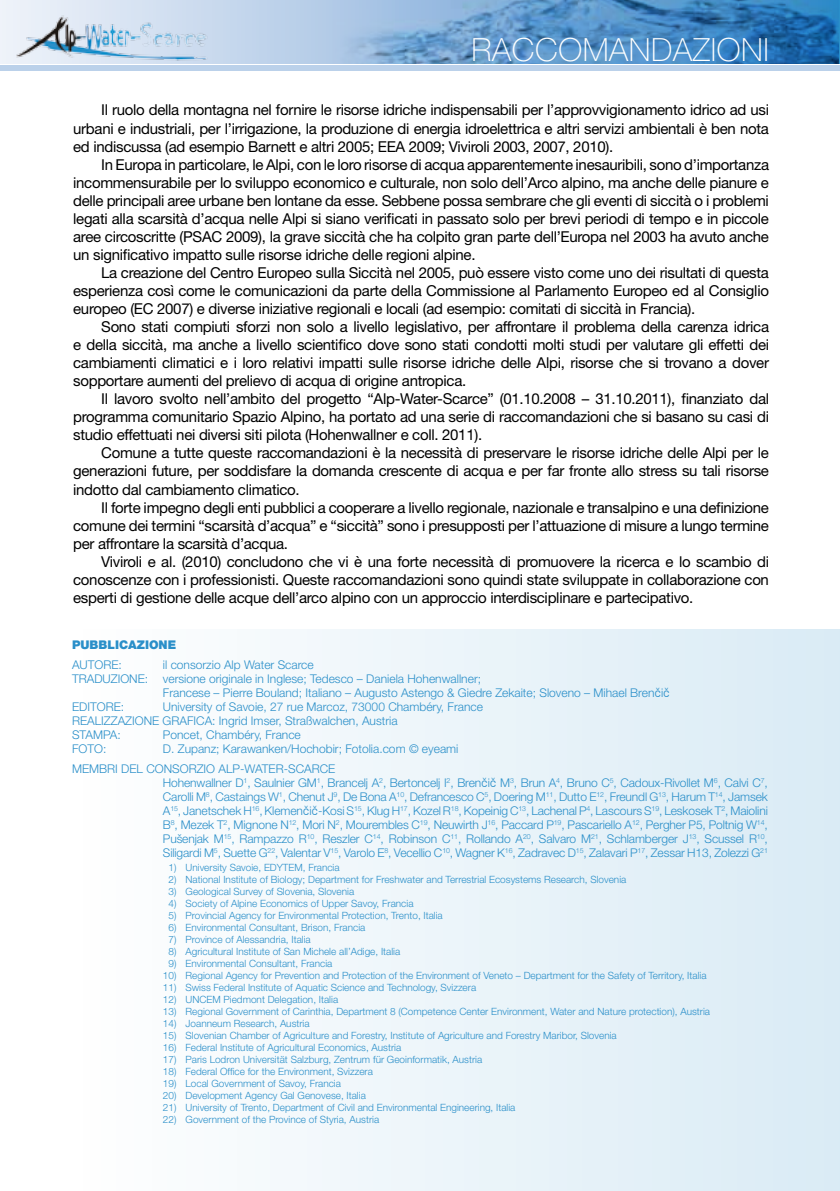
<style>
.page{position:relative;width:840px;height:1191px;background:#fff}
.page>*{position:absolute;margin:0;border:0;box-sizing:border-box;transform-origin:0 0}
.t1{font:100 32px "Helvetica Neue";letter-spacing:.02em;color:#fff}
.t2{font:15px/18px "Helvetica Neue";letter-spacing:-.02em;color:#000;text-align:justify}
.t3{font:300 12px/14px "Helvetica Neue";color:#2a8fc9}
.t4{font:900 12px "Helvetica Neue";color:#2a8fc9}
.t5{font:300 10px "Helvetica Neue";color:#2a8fc9}
.s1{font-family:"Zurich BT";font-size:12.6px}
</style>
<div class="page">
<svg style="left:0;top:0;width:326px;height:63px;background:#c7d8ed"></svg>
<div style="left:0;top:65px;width:839px;height:6px;background:#bbd1ea"></div>
<img style="left:326px;top:0;width:513px;height:63px">
<img style="left:10px;top:10px;width:205px;height:54px">
<hr style="left:839px;top:0;width:1px;height:63px;background:#2a8fc9">
<div style="left:72px;top:629px;width:767px;height:562px;background:linear-gradient(to right,#fff,#d9ebf5)"></div>
<h1 class="t1" style="left:471px;top:32px;width:299px">RACCOMANDAZIONI</h1>
<p class="t2" style="left:73px;top:100px;width:696px;line-height:18.6px;text-indent:28px">Il ruolo della montagna nel fornire le risorse idriche indispensabili per l’approvvigionamento idrico ad usi urbani e industriali, per l’irrigazione, la produzione di energia idroelettrica e altri servizi ambientali è ben nota ed indiscussa (ad esempio Barnett e altri 2005; EEA 2009; Viviroli 2003, 2007, 2010).</p>
<p class="t2" style="left:73px;top:156px;width:697px;text-indent:28px">In Europa in particolare, le Alpi, con le loro risorse di acqua apparentemente inesauribili, sono d’importanza incommensurabile per lo sviluppo economico e culturale, non solo dell’Arco alpino, ma anche delle pianure e delle principali aree urbane ben lontane da esse. Sebbene possa sembrare che gli eventi di siccità o i problemi legati alla scarsità d’acqua nelle Alpi si siano verificati in passato solo per brevi periodi di tempo e in piccole aree circoscritte (PSAC 2009), la grave siccità che ha colpito gran parte dell’Europa nel 2003 ha avuto anche un significativo impatto sulle risorse idriche delle regioni alpine.</p>
<p class="t2" style="left:73px;top:264px;width:697px;text-indent:28px">La creazione del Centro Europeo sulla Siccità nel 2005, può essere visto come uno dei risultati di questa esperienza così come le comunicazioni da parte della Commissione al Parlamento Europeo ed al Consiglio europeo (EC 2007) e diverse iniziative regionali e locali (ad esempio: comitati di siccità in Francia).</p>
<p class="t2" style="left:73px;top:318px;width:697px;text-indent:28px">Sono stati compiuti sforzi non solo a livello legislativo, per affrontare il problema della carenza idrica e della siccità, ma anche a livello scientifico dove sono stati condotti molti studi per valutare gli effetti dei cambiamenti climatici e i loro relativi impatti sulle risorse idriche delle Alpi, risorse che si trovano a dover sopportare aumenti del prelievo di acqua di origine antropica.</p>
<p class="t2" style="left:73px;top:390px;width:697px;text-indent:28px">Il lavoro svolto nell’ambito del progetto “Alp-Water-Scarce” (01.10.2008 – 31.10.2011), finanziato dal programma comunitario Spazio Alpino, ha portato ad una serie di raccomandazioni che si basano su casi di studio effettuati nei diversi siti pilota (Hohenwallner e coll. 2011).</p>
<p class="t2" style="left:73px;top:444px;width:697px;text-indent:28px">Comune a tutte queste raccomandazioni è la necessità di preservare le risorse idriche delle Alpi per le generazioni future, per soddisfare la domanda crescente di acqua e per far fronte allo stress su tali risorse indotto dal cambiamento climatico.</p>
<p class="t2" style="left:73px;top:498px;width:697px;text-indent:28px">Il forte impegno degli enti pubblici a cooperare a livello regionale, nazionale e transalpino e una definizione comune dei termini “scarsità d’acqua” e “siccità” sono i presupposti per l’attuazione di misure a lungo termine per affrontare la scarsità d’acqua.</p>
<p class="t2" style="left:73px;top:552px;width:697px;text-indent:28px">Viviroli e al. (2010) concludono che vi è una forte necessità di promuovere la ricerca e lo scambio di conoscenze con i professionisti. Queste raccomandazioni sono quindi state sviluppate in collaborazione con esperti di gestione delle acque dell’arco alpino con un approccio interdisciplinare e partecipativo.</p>
<p class="t4" style="left:72px;top:637px;width:105px">PUBBLICAZIONE</p>
<p class="t3" style="left:72px;top:657px;width:51px">Autore:</p>
<p class="t3" style="left:163px;top:657px;width:152px">il consorzio Alp Water Scarce</p>
<p class="t3" style="left:72px;top:671px;width:410px">Traduzione: versione originale in I nglese; Tedesco – Daniela Hohenwallner;</p>
<p class="t3" style="left:163px;top:685px;width:508px">Francese – Pierre Bouland; Italiano – Augusto Astengo &amp; Giedre Zekaite; Sloveno – Mihael Bren<span class="s1">č</span>i<span class="s1">č</span></p>
<p class="t3" style="left:72px;top:699px;width:54px">Editore:</p>
<p class="t3" style="left:72px;top:699px;width:412px;text-indent:91px">University of Savoie, 27 rue Marcoz, 73000 Chambéry, France<br>Realizzazione g rafica: I ngrid I mser, Straßwalchen, Austria<br>Stampa</p>
<p class="t3" style="left:117px;top:727px;width:5px">:</p>
<p class="t3" style="left:163px;top:727px;width:139px">Poncet, Chambéry, France</p>
<p class="t3" style="left:72px;top:738px;width:387px;line-height:20px;text-indent:91px">D. Zupanz; Karawanken/Hochobir; Fotolia.com © eyeami<br>Membri del consorzio Alp-Water-Scarce</p>
<p class="t3" style="left:163px;top:775px;width:606px;text-align:justify">Hohenwallner D <sup>1</sup>, Saulnier GM<sup>1</sup>, Brancelj A<sup>2</sup>, Bertoncelj I <sup>2</sup>, Bren<span class="s1">č</span>i<span class="s1">č</span> M<sup>3</sup>, Brun A<sup>4</sup>, Bruno C<sup>5</sup>, Cadoux-Rivollet M<sup>6</sup>, Calvi C<sup>7</sup>, Carolli M<sup>8</sup>, Castaings W<sup>1</sup>, Chenut J<sup>9</sup>, De Bona A<sup>10</sup>, Defrancesco C<sup>5</sup>, Doering M<sup>11</sup>, Dutto E <sup>12</sup>, Freundl G<sup>13</sup>, Harum T<sup>14</sup>, Jamsek A<sup>15</sup>, Janetschek H<sup>16</sup>, Klemen<span class="s1">č</span>i<span class="s1">č</span>-Kosi S<sup>15</sup>, Klug H<sup>17</sup>, Kozel R <sup>18</sup>, Kopeinig C<sup>13</sup>, Lachenal P<sup>4</sup>, Lascours S<sup>19</sup>, Leskosek T<sup>2</sup>, Maiolini B<sup>8</sup>, Mezek T<sup>2</sup>, Mignone N <sup>12</sup>, Mori N <sup>2</sup>, Mourembles C<sup>19</sup>, Neuwirth J<sup>16</sup>, Paccard P<sup>19</sup>, Pascariello A<sup>12</sup>, Pergher P5, Poltnig W<sup>14</sup>, Pušenjak M<sup>15</sup>, Rampazzo R <sup>10</sup>, Reszler C<sup>14</sup>, Robinson C<sup>11</sup>, Rollando A<sup>20</sup>, Salvaro M<sup>21</sup>, Schlamberger J<sup>13</sup>, Scussel R <sup>10</sup>, Siligardi M<sup>5</sup>, Suette G<sup>22</sup>, Valentar V<sup>15</sup>, Varolo E<sup>8</sup>, Vecellio C<sup>10</sup>, Wagner K<sup>16</sup>, Zadravec D <sup>15</sup>, Zalavari P<sup>17</sup>, Zessar H13, Zolezzi G<sup>21</sup></p>
<p class="t5" style="left:168px;top:861px;width:173px">1) University Savoie, EDYTEM, Francia</p>
<p class="t5" style="left:168px;top:873px;width:459px">2) National I nstitute of Biology; Department for Freshwater and Terrestrial Ecosystems Research, Slovenia</p>
<p class="t5" style="left:168px;top:885px;width:187px">3) Geological Survey of Slovenia, Slovenia</p>
<p class="t5" style="left:168px;top:897px;width:246px">4) Society of Alpine Economics of U pper Savoy, Francia</p>
<p class="t5" style="left:168px;top:909px;width:276px">5) Provincial Agency for Environmental Protection, Trento, Italia</p>
<p class="t5" style="left:168px;top:921px;width:198px">6) Environmental Consultant, Brison, Francia</p>
<p class="t5" style="left:168px;top:933px;width:144px">7) Province of Alessandria, Italia</p>
<p class="t5" style="left:168px;top:945px;width:233px">8) Agricultural I nstitute of San Michele all’Adige, Italia</p>
<p class="t5" style="left:168px;top:957px;width:165px">9) Environmental Consultant, Francia</p>
<p class="t5" style="left:163px;top:969px;width:545px">10) Regional Agency for Prevention and Protection of the Environment of Veneto – Department for the Safety of Territory, Italia</p>
<p class="t5" style="left:163px;top:981px;width:314px">11) Swiss Federal I nstitute of Aquatic Science and Technology, Svizzera</p>
<p class="t5" style="left:163px;top:993px;width:177px">12) UNCEM Piedmont Delegation, Italia</p>
<p class="t5" style="left:163px;top:1005px;width:548px">13) Regional Government of Carinthia, Department 8 (Competence Center Environment, Water and Nature protection), Austria</p>
<p class="t5" style="left:163px;top:1017px;width:148px">14) Joanneum Research, Austria</p>
<p class="t5" style="left:163px;top:1029px;width:455px">15) Slovenian Chamber of Agriculture and Forestry, I nstitute of Agriculture and Forestry Maribor, Slovenia</p>
<p class="t5" style="left:163px;top:1041px;width:240px">16) Federal I nstitute of Agricultural Economics, Austria</p>
<p class="t5" style="left:163px;top:1053px;width:321px">17) Paris Lodron U niversität Salzburg, Zentrum für Geoinformatik, Austria</p>
<p class="t5" style="left:163px;top:1065px;width:211px">18) Federal Office for the Environment, Svizzera</p>
<p class="t5" style="left:163px;top:1077px;width:179px">19) Local Government of Savoy, Francia</p>
<p class="t5" style="left:163px;top:1089px;width:204px">20) Development Agency Gal Genovese, Italia</p>
<p class="t5" style="left:163px;top:1101px;width:354px">21) University of Trento, Department of Civil and Environmental Engineering, Italia</p>
<p class="t5" style="left:163px;top:1113px;width:218px">22) Government of the Province of Styria, Austria</p>
<p class="t3" style="left:72px;top:741px;width:36px">Foto:</p>
</div>
